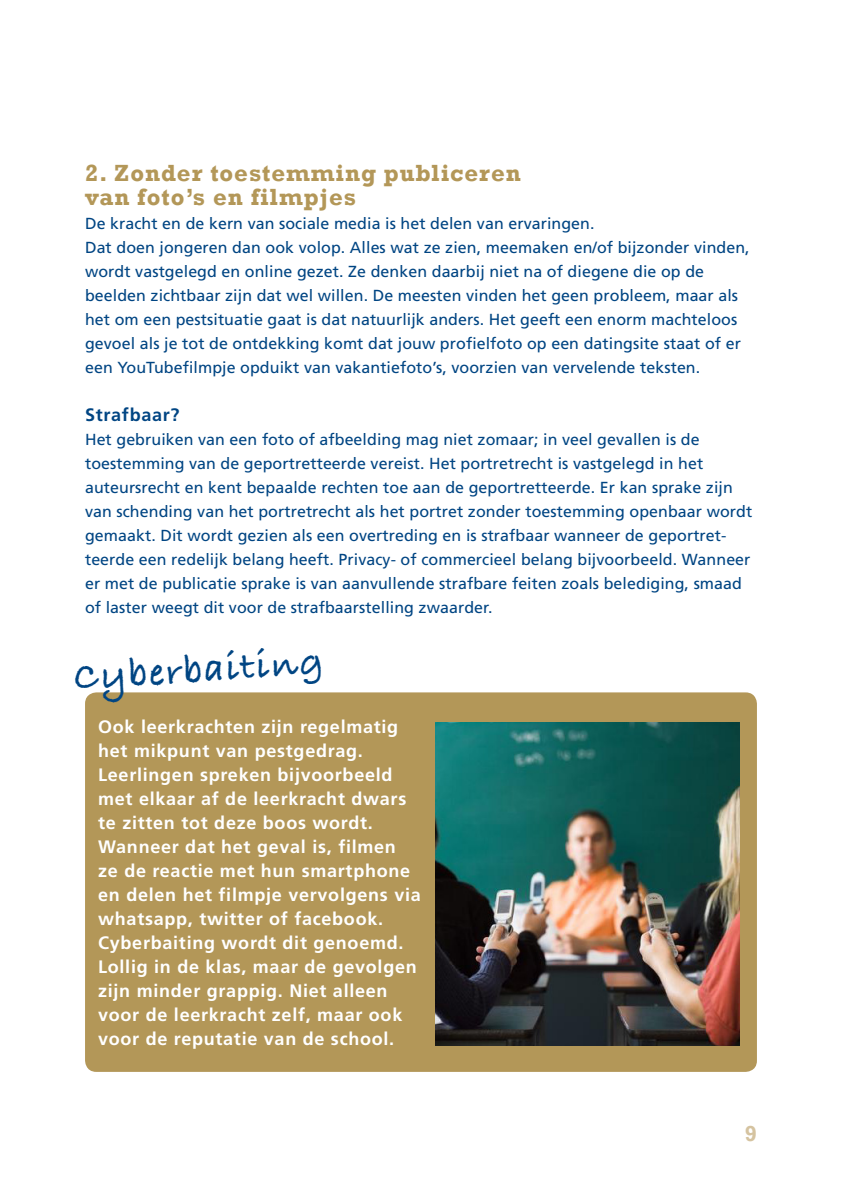
<style>
.page{position:relative;width:842px;height:1191px;background:#fff}
.page>*{position:absolute;margin:0;border:0;box-sizing:border-box;transform-origin:0 0}
.t1{font:40px "Bradley Hand ITCTT Bold";color:#004583}
.t2{font:700 24px/24px "Rockwell";letter-spacing:.04em;color:#b39758}
.t3{font:700 22.2px "Rockwell";color:#d5c3a0}
.t4{font:700 18px/24px "Frutiger";letter-spacing:.04em;color:#fff}
.t5{font:700 18px "Frutiger";letter-spacing:.04em;color:#004583}
.t6{font:16px/24px "Frutiger";letter-spacing:.005em;color:#004583}
</style>
<div class="page">
<div style="left:85px;top:692px;width:672px;height:379px;background:#b39758;border-radius:11px"></div>
<img style="left:435px;top:722px;width:305px;height:323px">
<h2 class="t2" style="left:85px;top:161px;width:437px">2. Zonder toestemming publiceren van foto’s en filmpjes</h2>
<p class="t6" style="left:85px;top:212px;width:666px">De kracht en de kern van sociale media is het delen van ervaringen.<br>Dat doen jongeren dan ook volop. Alles wat ze zien, meemaken en/of bijzonder vinden, wordt vastgelegd en online gezet. Ze denken daarbij niet na of diegene die op de beelden zichtbaar zijn dat wel willen. De meesten vinden het geen probleem, maar als het om een pestsituatie gaat is dat natuurlijk anders. Het geeft een enorm machteloos gevoel als je tot de ontdekking komt dat jouw profielfoto op een datingsite staat of er een YouTubefilmpje opduikt van vakantiefoto’s, voorzien van vervelende teksten.</p>
<p class="t5" style="left:85px;top:404px;width:96px">Strafbaar?</p>
<p class="t6" style="left:85px;top:428px;width:669px">Het gebruiken van een foto of afbeelding mag niet zomaar; in veel gevallen is de toestemming van de geportretteerde vereist. Het portretrecht is vastgelegd in het auteursrecht en kent bepaalde rechten toe aan de geportretteerde. Er kan sprake zijn van schending van het portretrecht als het portret zonder toestemming openbaar wordt gemaakt. Dit wordt gezien als een overtreding en is strafbaar wanneer de geportret&shy;teerde een redelijk belang heeft. Privacy- of commercieel belang bijvoorbeeld. Wanneer er met de publicatie sprake is van aanvullende strafbare feiten zoals belediging, smaad of laster weegt dit voor de strafbaarstelling zwaarder.</p>
<h1 class="t1" style="left:71px;top:647px;width:252px;rotate:-4deg">Cyberbaiting</h1>
<p class="t4" style="left:98px;top:715px;width:324px">Ook leerkrachten zijn regelmatig het mikpunt van pestgedrag.<br>Leerlingen spreken bijvoorbeeld met elkaar af de leerkracht dwars te zitten tot deze boos wordt.<br>Wanneer dat het geval is, filmen<br>ze de reactie met hun smartphone en delen het filmpje vervolgens via whatsapp, twitter of facebook.<br>Cyberbaiting wordt dit genoemd.<br>Lollig in de klas, maar de gevolgen zijn minder grappig. Niet alleen voor de leerkracht zelf, maar ook voor de reputatie van de school.</p>
<h3 class="t3" style="left:745px;top:1120px;width:14px">9</h3>
</div>
